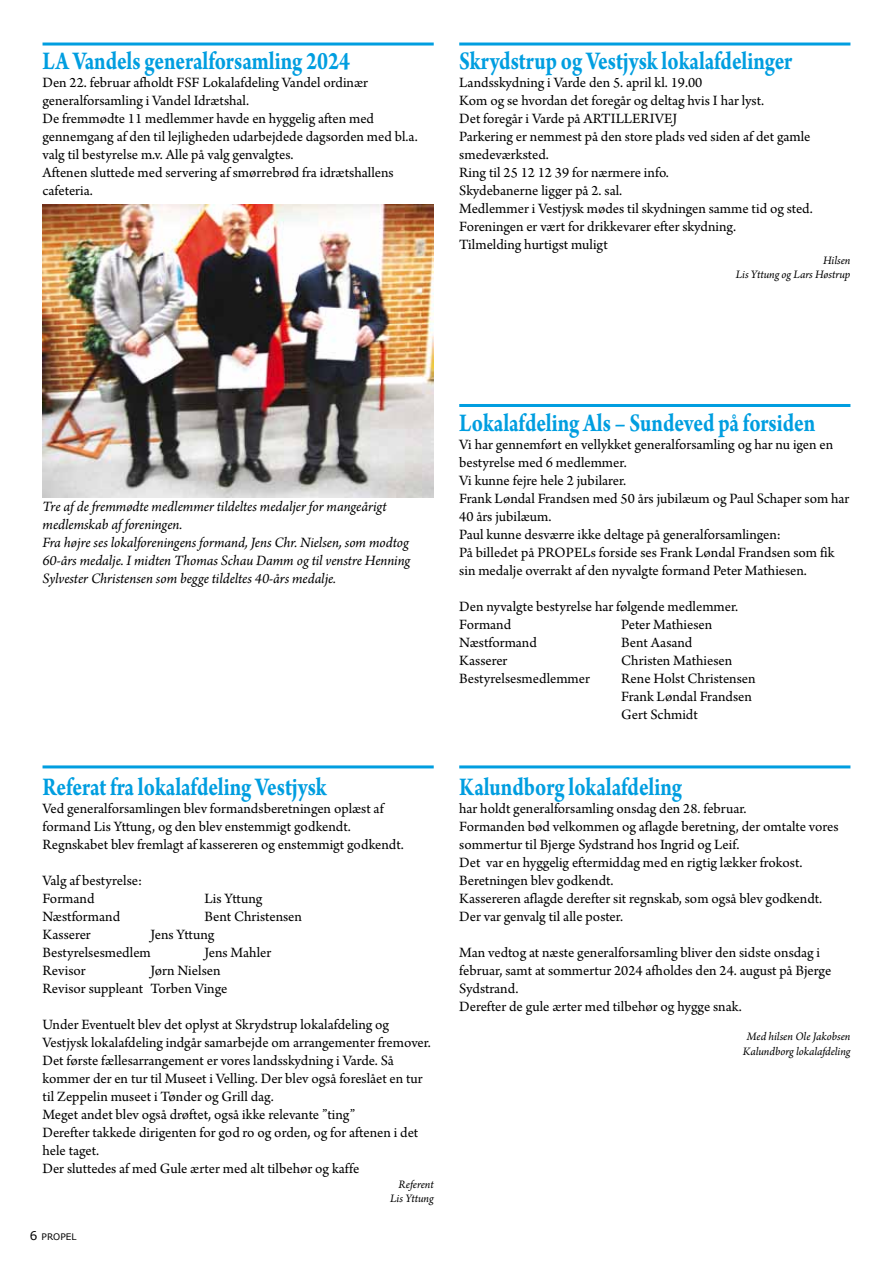
<style>
.page{position:relative;width:893px;height:1263px;background:#fff}
.page>*{position:absolute;margin:0;border:0;box-sizing:border-box;transform-origin:0 0}
.t1{font:700 27px "Arno Pro";color:#009ee0;scale:.8 1}
.t2{font:15px/18px "Arno Pro";letter-spacing:-.005em;color:#000}
.t3{font:italic 15px/18px "Arno Pro";letter-spacing:-.005em;color:#000}
.t4{font:italic 12px/14.4px "Arno Pro";letter-spacing:-.005em;color:#000;text-align:right}
.t5{font:9px "Verdana";color:#000}
.s1{font-size:12px}
</style>
<div class="page">
<img style="left:43px;top:204px;width:391px;height:294px">
<hr style="left:43px;top:43px;width:391px;height:3px;background:#009ee0">
<hr style="left:459px;top:43px;width:391px;height:3px;background:#009ee0">
<hr style="left:43px;top:765px;width:391px;height:3px;background:#009ee0">
<hr style="left:459px;top:765px;width:391px;height:3px;background:#009ee0">
<hr style="left:459px;top:404px;width:391px;height:3px;background:#009ee0">
<h1 class="t1" style="left:43px;top:46px;width:386px">LA Vandels generalforsamling 2024</h1>
<p class="t2" style="left:43px;top:75px;width:377px">Den 22. februar afholdt FSF Lokalafdeling Vandel ordinær generalforsamling i Vandel Idrætshal.<br>De fremmødte 11 medlemmer havde en hyggelig aften med gennemgang af den til lejligheden udarbejdede dagsorden med bl.a. valg til bestyrelse m.v. Alle på valg genvalgtes.<br>Aftenen sluttede med servering af smørrebrød fra idrætshallens cafeteria.</p>
<h1 class="t1" style="left:459px;top:46px;width:418px">Skrydstrup og Vestjysk lokalafdelinger</h1>
<p class="t2" style="left:459px;top:75px;width:355px">Landsskydning i Varde den 5. april kl. 19.00<br>Kom og se hvordan det foregår og deltag hvis I har lyst.<br>Det foregår i Varde på ARTILLERIVEJ<br>Parkering er nemmest på den store plads ved siden af det gamle smedeværksted.<br>Ring til 25 12 12 39 for nærmere info.<br>Skydebanerne ligger på 2. sal.<br>Medlemmer i Vestjysk mødes til skydningen samme tid og sted.<br>Foreningen er vært for drikkevarer efter skydning.<br>Tilmelding hurtigst muligt</p>
<p class="t4" style="left:736px;top:254px;width:116px">Hilsen<br>Lis Yttung og Lars Høstrup</p>
<p class="t3" style="left:43px;top:498px;width:369px">Tre af de fremmødte medlemmer tildeltes medaljer for mangeårigt medlemskab af foreningen.<br>Fra højre ses lokalforeningens formand, Jens Chr. Nielsen, som modtog 60-års medalje. I midten Thomas Schau Damm og til venstre Henning Sylvester Christensen som begge tildeltes 40-års medalje.</p>
<h1 class="t1" style="left:43px;top:771px;width:357px">Referat fra lokalafdeling Vestjysk</h1>
<p class="t2" style="left:43px;top:800px;width:363px">Ved generalforsamlingen blev formandsberetningen oplæst af formand Lis Yttung, og den blev enstemmigt godkendt.<br>Regnskabet blev fremlagt af kassereren og enstemmigt godkendt.</p>
<p class="t2" style="left:43px;top:872px;width:101px">Valg af bestyrelse:<br>Formand</p>
<p class="t2" style="left:205px;top:890px;width:59px">Lis Yttung</p>
<p class="t2" style="left:43px;top:908px;width:79px">Næstformand</p>
<p class="t2" style="left:205px;top:908px;width:99px">Bent Christensen</p>
<p class="t2" style="left:43px;top:926px;width:50px">Kasserer</p>
<p class="t2" style="left:43px;top:926px;width:173px;text-indent:108px">Jens Yttung<br>Bestyrelsesmedlem</p>
<p class="t2" style="left:205px;top:944px;width:68px">Jens Mahler</p>
<p class="t2" style="left:43px;top:962px;width:186px;text-indent:108px">Jørn Nielsen<br>Revisor suppleant Torben Vinge</p>
<p class="t2" style="left:43px;top:1016px;width:390px">Under Eventuelt blev det oplyst at Skrydstrup lokalafdeling og Vestjysk lokalafdeling indgår samarbejde om arrangementer fremover.<br>Det første fællesarrangement er vores landsskydning i Varde. Så kommer der en tur til Museet i Velling. Der blev også foreslået en tur til Zeppelin museet i Tønder og Grill dag.<br>Meget andet blev også drøftet, også ikke relevante ”ting”<br>Derefter takkede dirigenten for god ro og orden, og for aftenen i det hele taget.<br>Der sluttedes af med Gule ærter med alt tilbehør og kaffe</p>
<p class="t4" style="left:390px;top:1177px;width:45px">Referent<br>Lis Yttung</p>
<p class="t2" style="left:43px;top:962px;width:45px">Revisor</p>
<p class="t5" style="left:30px;top:1230px;width:48px"><span class="s1">6</span> PROPEL</p>
<h1 class="t1" style="left:459px;top:407px;width:447px">Lokalafdeling Als – Sundeved på forsiden</h1>
<p class="t2" style="left:459px;top:436px;width:392px">Vi har gennemført en vellykket generalforsamling og har nu igen en bestyrelse med 6 medlemmer.<br>Vi kunne fejre hele 2 jubilarer.<br>Frank Løndal Frandsen med 50 års jubilæum og Paul Schaper som har 40 års jubilæum.<br>Paul kunne desværre ikke deltage på generalforsamlingen:<br>På billedet på PROPELs forside ses Frank Løndal Frandsen som fik sin medalje overrakt af den nyvalgte formand Peter Mathiesen.</p>
<p class="t2" style="left:459px;top:598px;width:281px">Den nyvalgte bestyrelse har følgende medlemmer.<br>Formand</p>
<p class="t2" style="left:621px;top:616px;width:92px">Peter Mathiesen</p>
<p class="t2" style="left:459px;top:634px;width:79px">Næstformand</p>
<p class="t2" style="left:621px;top:634px;width:73px">Bent Aasand</p>
<p class="t2" style="left:459px;top:652px;width:50px">Kasserer</p>
<p class="t2" style="left:621px;top:652px;width:113px">Christen Mathiesen</p>
<p class="t2" style="left:459px;top:670px;width:132px">Bestyrelsesmedlemmer</p>
<p class="t2" style="left:621px;top:670px;width:136px">Rene Holst Christensen<br>Frank Løndal Frandsen<br>Gert Schmidt</p>
<h1 class="t1" style="left:459px;top:771px;width:280px">Kalundborg lokalafdeling</h1>
<p class="t2" style="left:459px;top:800px;width:381px">har holdt generalforsamling onsdag den 28. februar.<br>Formanden bød velkommen og aflagde beretning, der omtalte vores sommertur til Bjerge Sydstrand hos Ingrid og Leif.<br>Det var en hyggelig eftermiddag med en rigtig lækker frokost.<br>Beretningen blev godkendt.<br>Kassereren aflagde derefter sit regnskab, som også blev godkendt.<br>Der var genvalg til alle poster.</p>
<p class="t2" style="left:459px;top:944px;width:374px">Man vedtog at næste generalforsamling bliver den sidste onsdag i februar, samt at sommertur 2024 afholdes den 24. august på Bjerge Sydstrand.<br>Derefter de gule ærter med tilbehør og hygge snak.</p>
<p class="t4" style="left:743px;top:1030px;width:109px;text-align:center">Med hilsen Ole Jakobsen<br>Kalundborg lokalafdeling</p>
</div>
